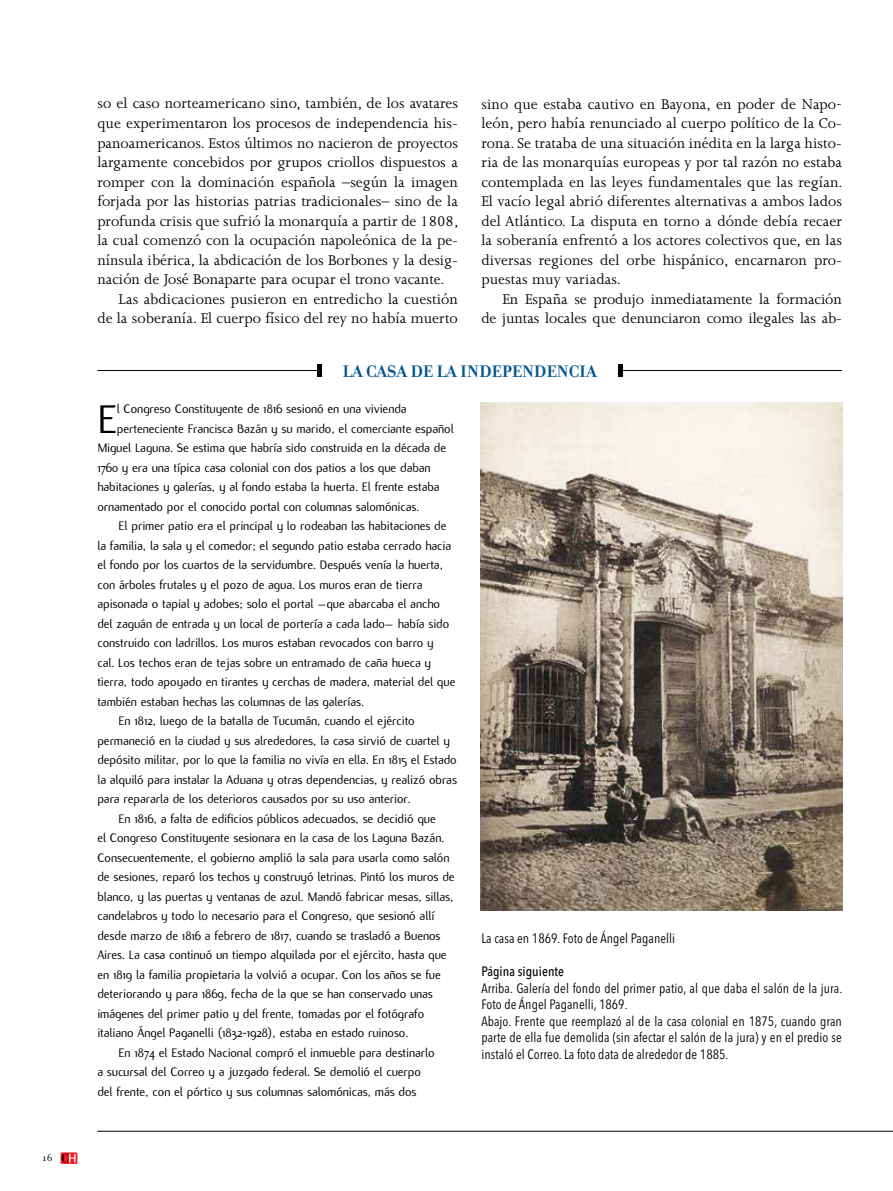
<style>
.page{position:relative;width:893px;height:1191px;background:#fff}
.page>*{position:absolute;margin:0;border:0;box-sizing:border-box;transform-origin:0 0}
.t1{font:43.8px "Flux";color:#000}
.t2{font:700 18px "Filosofia";color:#005490}
.t3{font:16.2px/19.5px "Joanna MT Std";color:#000;text-align:justify}
.t4{font:13.5px "Flux";letter-spacing:-.01em;color:#000}
.t5{font:condensed 13.5px/16.5px "Avenir Next LT Pro";letter-spacing:.005em;color:#000}
.t6{font:500 condensed 13.5px "Avenir Next LT Pro";letter-spacing:.005em;color:#000}
.t7{font:11.25px "Filosofia";color:#000}
</style>
<div class="page">
<hr style="left:97px;top:370px;width:224px;height:1px;background:#000">
<hr style="left:618px;top:370px;width:224px;height:1px;background:#000">
<hr style="left:97px;top:1131px;width:796px;height:1px;background:#000">
<hr style="left:618px;top:364px;width:4px;height:12px;background:#000">
<hr style="left:317px;top:364px;width:4px;height:12px;background:#000">
<img style="left:481px;top:403px;width:361px;height:507px">
<svg style="left:61px;top:1152px;width:16px;height:12px"></svg>
<svg style="left:62px;top:1153px;width:14px;height:9px"></svg>
<p class="t7" style="left:43px;top:1151px;width:12px">16</p>
<p class="t3" style="left:97px;top:94px;width:362px">so el caso norteamericano sino, también, de los avatares</p>
<p class="t3" style="left:97px;top:113px;width:362px">que experimentaron los procesos de independencia his-</p>
<p class="t3" style="left:97px;top:133px;width:362px">panoamericanos. Estos últimos no nacieron de proyectos</p>
<p class="t3" style="left:97px;top:152px;width:362px">largamente concebidos por grupos criollos dispuestos a</p>
<p class="t3" style="left:97px;top:172px;width:362px">romper con la dominación española –según la imagen</p>
<p class="t3" style="left:97px;top:191px;width:362px">forjada por las historias patrias tradicionales– sino de la</p>
<p class="t3" style="left:97px;top:211px;width:363px">profunda crisis que sufrió la monarquía a partir de 1808,</p>
<p class="t3" style="left:97px;top:230px;width:362px">la cual comenzó con la ocupación napoleónica de la pe-</p>
<p class="t3" style="left:97px;top:250px;width:362px">nínsula ibérica, la abdicación de los Borbones y la desig-</p>
<p class="t3" style="left:97px;top:269px;width:349px">nación de José Bonaparte para ocupar el trono vacante.</p>
<p class="t3" style="left:119px;top:289px;width:341px">Las abdicaciones pusieron en entredicho la cuestión</p>
<p class="t3" style="left:97px;top:308px;width:362px">de la soberanía. El cuerpo físico del rey no había muerto</p>
<p class="t3" style="left:481px;top:94px;width:363px">sino que estaba cautivo en Bayona, en poder de Napo&shy;león, pero había renunciado al cuerpo político de la Co&shy;rona. Se trataba de una situación inédita en la larga histo&shy;ria de las monarquías europeas y por tal razón no estaba contemplada en las leyes fundamentales que las regían.<br>El vacío legal abrió diferentes alternativas a ambos lados del Atlántico. La disputa en torno a dónde debía recaer la soberanía enfrentó a los actores colectivos que, en las diversas regiones del orbe hispánico, encarnaron pro&shy;puestas muy variadas.</p>
<p class="t3" style="left:481px;top:289px;width:362px;text-align:right">En España se produjo inmediatamente la formación<br>de juntas locales que denunciaron como ilegales las ab-</p>
<h2 class="t2" style="left:343px;top:361px;width:255px">LA CASA DE LA INDEPENDENCIA</h2>
<h1 class="t1" style="left:97px;top:395px;width:21px">E</h1>
<p class="t4" style="left:117px;top:401px;width:291px">l Congreso Constituyente de 1816 sesionó en una vivienda</p>
<p class="t4" style="left:117px;top:421px;width:339px">perteneciente Francisca Bazán y su marido, el comerciante español</p>
<p class="t4" style="left:97px;top:440px;width:350px">Miguel Laguna. Se estima que habría sido construida en la década de</p>
<p class="t4" style="left:97px;top:460px;width:335px">1760 y era una típica casa colonial con dos patios a los que daban</p>
<p class="t4" style="left:97px;top:479px;width:344px">habitaciones y galerías, y al fondo estaba la huerta. El frente estaba</p>
<p class="t4" style="left:97px;top:499px;width:324px">ornamentado por el conocido portal con columnas salomónicas.</p>
<p class="t4" style="left:119px;top:518px;width:329px">El primer patio era el principal y lo rodeaban las habitaciones de</p>
<p class="t4" style="left:97px;top:538px;width:355px">la familia, la sala y el comedor; el segundo patio estaba cerrado hacia</p>
<p class="t4" style="left:97px;top:557px;width:347px">el fondo por los cuartos de la servidumbre. Después venía la huerta,</p>
<p class="t4" style="left:97px;top:577px;width:327px">con árboles frutales y el pozo de agua. Los muros eran de tierra</p>
<p class="t4" style="left:97px;top:596px;width:344px">apisonada o tapial y adobes; solo el portal –que abarcaba el ancho</p>
<p class="t4" style="left:97px;top:616px;width:353px">del zaguán de entrada y un local de portería a cada lado– había sido</p>
<p class="t4" style="left:97px;top:635px;width:338px">construido con ladrillos. Los muros estaban revocados con barro y</p>
<p class="t4" style="left:97px;top:655px;width:335px">cal. Los techos eran de tejas sobre un entramado de caña hueca y</p>
<p class="t4" style="left:97px;top:674px;width:360px">tierra, todo apoyado en tirantes y cerchas de madera, material del que</p>
<p class="t4" style="left:97px;top:694px;width:268px">también estaban hechas las columnas de las galerías.</p>
<p class="t4" style="left:119px;top:713px;width:298px">En 1812, luego de la batalla de Tucumán, cuando el ejército</p>
<p class="t4" style="left:97px;top:733px;width:354px">permaneció en la ciudad y sus alrededores, la casa sirvió de cuartel y</p>
<p class="t4" style="left:97px;top:752px;width:361px">depósito militar, por lo que la familia no vivía en ella. En 1815 el Estado</p>
<p class="t4" style="left:97px;top:772px;width:361px">la alquiló para instalar la Aduana y otras dependencias, y realizó obras</p>
<p class="t4" style="left:97px;top:791px;width:315px">para repararla de los deterioros causados por su uso anterior.</p>
<p class="t4" style="left:119px;top:811px;width:319px">En 1816, a falta de edificios públicos adecuados, se decidió que</p>
<p class="t4" style="left:97px;top:830px;width:349px">el Congreso Constituyente sesionara en la casa de los Laguna Bazán.</p>
<p class="t4" style="left:97px;top:850px;width:354px">Consecuentemente, el gobierno amplió la sala para usarla como salón</p>
<p class="t4" style="left:97px;top:869px;width:359px">de sesiones, reparó los techos y construyó letrinas. Pintó los muros de</p>
<p class="t4" style="left:97px;top:889px;width:358px">blanco, y las puertas y ventanas de azul. Mandó fabricar mesas, sillas,</p>
<p class="t4" style="left:97px;top:908px;width:338px">candelabros y todo lo necesario para el Congreso, que sesionó allí</p>
<p class="t4" style="left:97px;top:928px;width:345px">desde marzo de 1816 a febrero de 1817, cuando se trasladó a Buenos</p>
<p class="t4" style="left:97px;top:947px;width:351px">Aires. La casa continuó un tiempo alquilada por el ejército, hasta que</p>
<p class="t4" style="left:97px;top:967px;width:345px">en 1819 la familia propietaria la volvió a ocupar. Con los años se fue</p>
<p class="t4" style="left:97px;top:986px;width:337px">deteriorando y para 1869, fecha de la que se han conservado unas</p>
<p class="t4" style="left:97px;top:1006px;width:328px">imágenes del primer patio y del frente, tomadas por el fotógrafo</p>
<p class="t4" style="left:97px;top:1025px;width:313px">italiano Ángel Paganelli (1832-1928), estaba en estado ruinoso.</p>
<p class="t4" style="left:119px;top:1045px;width:318px">En 1874 el Estado Nacional compró el inmueble para destinarlo</p>
<p class="t4" style="left:97px;top:1064px;width:325px">a sucursal del Correo y a juzgado federal. Se demolió el cuerpo</p>
<p class="t4" style="left:97px;top:1084px;width:321px">del frente, con el pórtico y sus columnas salomónicas, más dos</p>
<p class="t5" style="left:481px;top:930px;width:195px">La casa en 1869. Foto de Ángel Paganelli</p>
<p class="t6" style="left:481px;top:963px;width:84px">Página siguiente</p>
<p class="t5" style="left:481px;top:979px;width:363px">Arriba. Galería del fondo del primer patio, al que daba el salón de la jura.<br>Foto de Ángel Paganelli, 1869.<br>Abajo. Frente que reemplazó al de la casa colonial en 1875, cuando gran parte de ella fue demolida (sin afectar el salón de la jura) y en el predio se instaló el Correo. La foto data de alrededor de 1885.</p>
</div>
